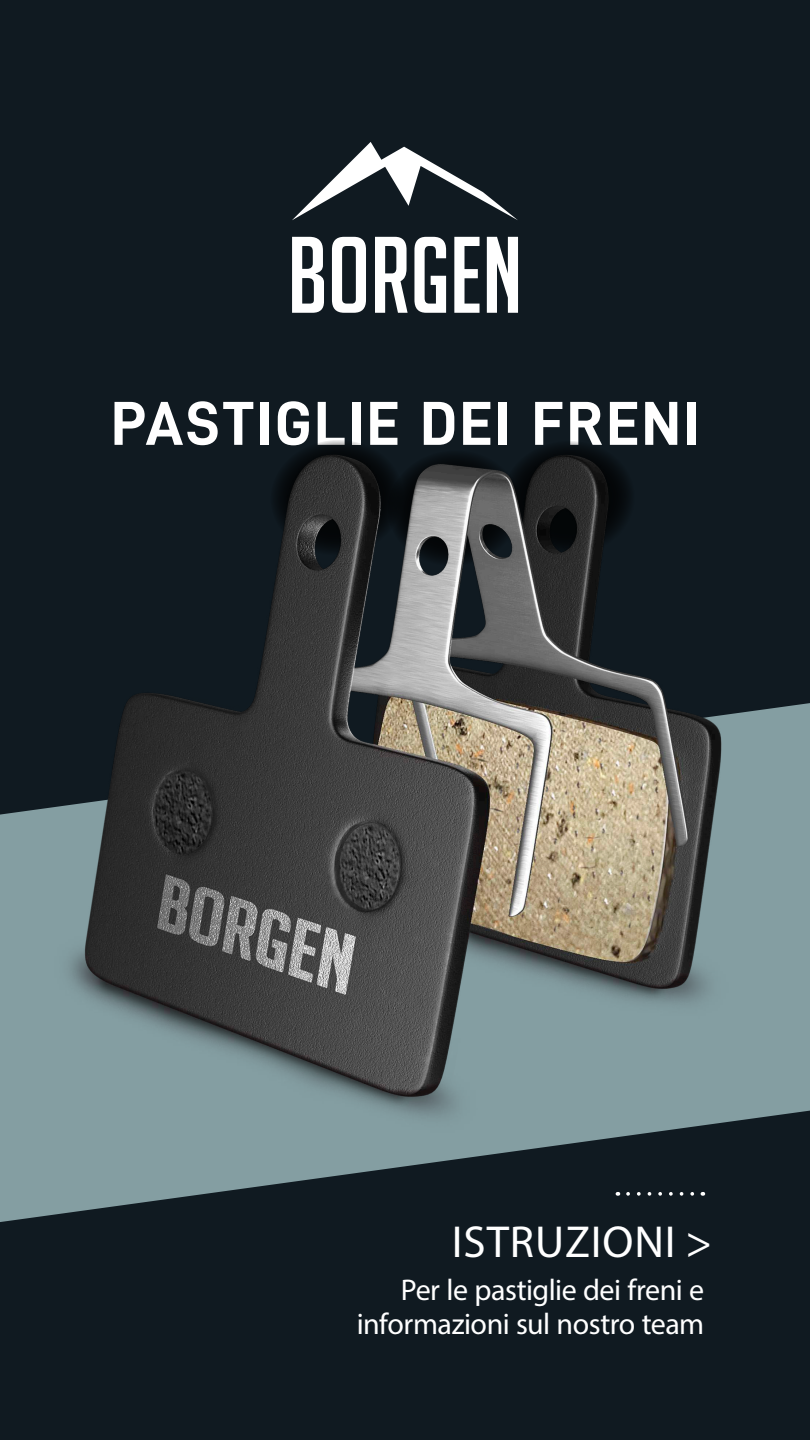
<style>
.page{position:relative;width:810px;height:1440px;background:#101a21}
.page>*{position:absolute;margin:0;border:0;box-sizing:border-box;transform-origin:0 0}
.t1{font:62.25px "D DIN Bold";letter-spacing:.035em;color:#fff}
.t2{font:45px "Myriad Pro";letter-spacing:.02em;color:#fff}
.t3{font:30px/33.8px "Myriad Pro";letter-spacing:-.02em;color:#fff;text-align:right}
</style>
<div class="page">
<svg style="left:0;top:703px;width:810px;height:519px;fill:#849b9f"></svg>
<svg style="left:628px;top:1192px;width:75px;height:4px"></svg>
<svg style="left:292px;top:142px;width:226px;height:78px"></svg>
<svg style="left:292px;top:237px;width:226px;height:76px"></svg>
<img style="left:24px;top:445px;width:738px;height:721px">
<h1 class="t1" style="left:111px;top:389px;width:590px">PASTIGLIE DEI FRENI</h1>
<h2 class="t2" style="left:452px;top:1214px;width:262px">ISTRUZIONI &gt;</h2>
<p class="t3" style="left:357px;top:1273px;width:349px">Per le pastiglie dei freni e informazioni sul nostro team</p>
</div>
